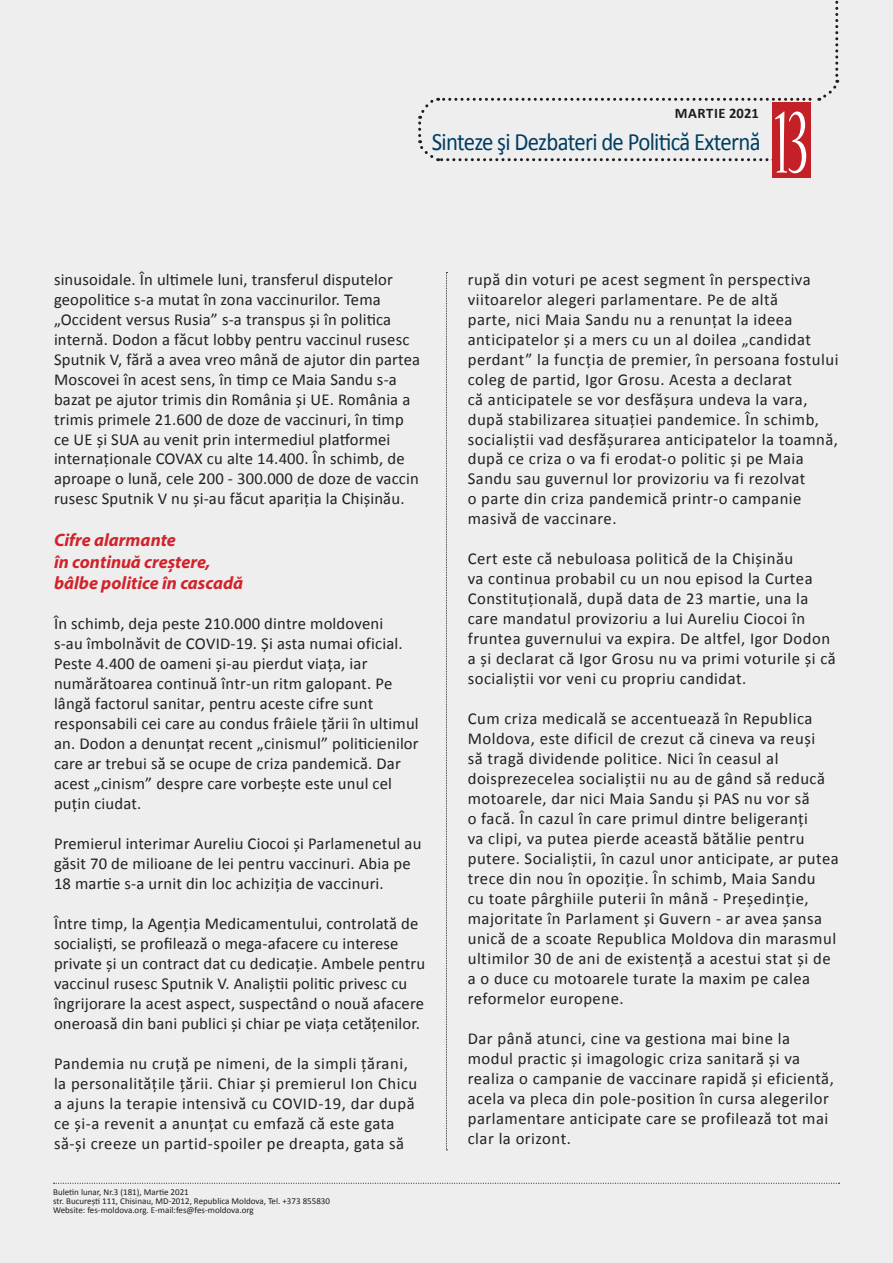
<style>
.page{position:relative;width:893px;height:1263px;background:#eeeeef}
.page>*{position:absolute;margin:0;border:0;box-sizing:border-box;transform-origin:0 0}
.t1{font:condensed 102px "Nueva Std";color:#fff;scale:.6 1}
.t2{font:25.05px "Calibri";letter-spacing:-.03em;color:#014368;scale:.91 1}
.INTERTITLU{font:italic 700 18px "Myriad Pro";color:#d1232a}
.texte{font:16.65px/20px "Calibri";letter-spacing:.02em;color:#231f20}
.t3{font:700 14.55px "Calibri";letter-spacing:.035em;color:#231f20}
.t4{font:9px/9px "Calibri";color:#231f20}
</style>
<div class="page">
<svg style="left:446px;top:272px;width:1px;height:878px"></svg>
<p class="t3" style="left:675px;top:104px;width:85px">MARTIE 2021</p>
<p class="t1" style="left:775px;top:96px;width:57px">13</p>
<h2 class="t2" style="left:432px;top:126px;width:363px">Sinteze şi Dezbateri de Politică Externă</h2>
<p class="texte" style="left:54px;top:269px;width:368px">sinusoidale. În ultimele luni, transferul disputelor geopolitice s-a mutat în zona vaccinurilor. Tema „Occident versus Rusia” s-a transpus și în politica internă. Dodon a făcut lobby pentru vaccinul rusesc Sputnik V, fără a avea vreo mână de ajutor din partea Moscovei în acest sens, în timp ce Maia Sandu s-a bazat pe ajutor trimis din România și UE. România a trimis primele 21.600 de doze de vaccinuri, în timp ce UE și SUA au venit prin intermediul platformei internaționale COVAX cu alte 14.400. În schimb, de aproape o lună, cele 200 - 300.000 de doze de vaccin rusesc Sputnik V nu și-au făcut apariția la Chișinău.</p>
<p class="INTERTITLU" style="left:54px;top:528px;width:123px">Cifre alarmante</p>
<p class="INTERTITLU" style="left:54px;top:550px;width:158px">în continuă creștere,</p>
<p class="INTERTITLU" style="left:54px;top:571px;width:191px">bâlbe politice în cascadă</p>
<p class="texte" style="left:54px;top:614px;width:366px">În schimb, deja peste 210.000 dintre moldoveni<br>s-au îmbolnăvit de COVID-19. Și asta numai oficial.<br>Peste 4.400 de oameni și-au pierdut viața, iar numărătoarea continuă într-un ritm galopant. Pe lângă factorul sanitar, pentru aceste cifre sunt responsabili cei care au condus frâiele țării în ultimul an. Dodon a denunțat recent „cinismul” politicienilor care ar trebui să se ocupe de criza pandemică. Dar acest „cinism” despre care vorbește este unul cel puțin ciudat.</p>
<p class="texte" style="left:54px;top:833px;width:369px">Premierul interimar Aureliu Ciocoi și Parlamenetul au găsit 70 de milioane de lei pentru vaccinuri. Abia pe<br>18 martie s-a urnit din loc achiziția de vaccinuri.</p>
<p class="texte" style="left:54px;top:913px;width:373px">Între timp, la Agenția Medicamentului, controlată de socialiști, se profilează o mega-afacere cu interese private și un contract dat cu dedicație. Ambele pentru vaccinul rusesc Sputnik V. Analiștii politic privesc cu îngrijorare la acest aspect, suspectând o nouă afacere oneroasă din bani publici și chiar pe viața cetățenilor.</p>
<p class="texte" style="left:54px;top:1053px;width:365px">Pandemia nu cruță pe nimeni, de la simpli țărani, la personalitățile țării. Chiar și premierul Ion Chicu a ajuns la terapie intensivă cu COVID-19, dar după ce și-a revenit a anunțat cu emfază că este gata să-și creeze un partid-spoiler pe dreapta, gata să</p>
<p class="t4" style="left:53px;top:1187px;width:278px">Buletin lunar, Nr.3 (181), Martie 2021<br>str. București 111, Chisinau, MD-2012, Republica Moldova, Tel. +373 855830<br>Website: fes-moldova.org. E-mail:fes@fes-moldova.org</p>
<p class="texte" style="left:468px;top:269px;width:372px">rupă din voturi pe acest segment în perspectiva viitoarelor alegeri parlamentare. Pe de altă<br>parte, nici Maia Sandu nu a renunțat la ideea anticipatelor și a mers cu un al doilea „candidat perdant” la funcția de premier, în persoana fostului coleg de partid, Igor Grosu. Acesta a declarat<br>că anticipatele se vor desfășura undeva la vara, după stabilizarea situației pandemice. În schimb, socialiștii vad desfășurarea anticipatelor la toamnă, după ce criza o va fi erodat-o politic și pe Maia Sandu sau guvernul lor provizoriu va fi rezolvat<br>o parte din criza pandemică printr-o campanie masivă de vaccinare.</p>
<p class="texte" style="left:468px;top:549px;width:369px">Cert este că nebuloasa politică de la Chișinău<br>va continua probabil cu un nou episod la Curtea Constituțională, după data de 23 martie, una la care mandatul provizoriu a lui Aureliu Ciocoi în fruntea guvernului va expira. De altfel, Igor Dodon a și declarat că Igor Grosu nu va primi voturile și că socialiștii vor veni cu propriu candidat.</p>
<p class="texte" style="left:468px;top:709px;width:373px">Cum criza medicală se accentuează în Republica Moldova, este dificil de crezut că cineva va reuși<br>să tragă dividende politice. Nici în ceasul al doisprezecelea socialiștii nu au de gând să reducă motoarele, dar nici Maia Sandu și PAS nu vor să<br>o facă. În cazul în care primul dintre beligeranți<br>va clipi, va putea pierde această bătălie pentru putere. Socialiștii, în cazul unor anticipate, ar putea trece din nou în opoziție. În schimb, Maia Sandu<br>cu toate pârghiile puterii în mână - Președinție, majoritate în Parlament și Guvern - ar avea șansa unică de a scoate Republica Moldova din marasmul ultimilor 30 de ani de existență a acestui stat și de a o duce cu motoarele turate la maxim pe calea reformelor europene.</p>
<p class="texte" style="left:468px;top:1028px;width:368px">Dar până atunci, cine va gestiona mai bine la modul practic și imagologic criza sanitară și va realiza o campanie de vaccinare rapidă și eficientă, acela va pleca din pole-position în cursa alegerilor parlamentare anticipate care se profilează tot mai clar la orizont.</p>
</div>
